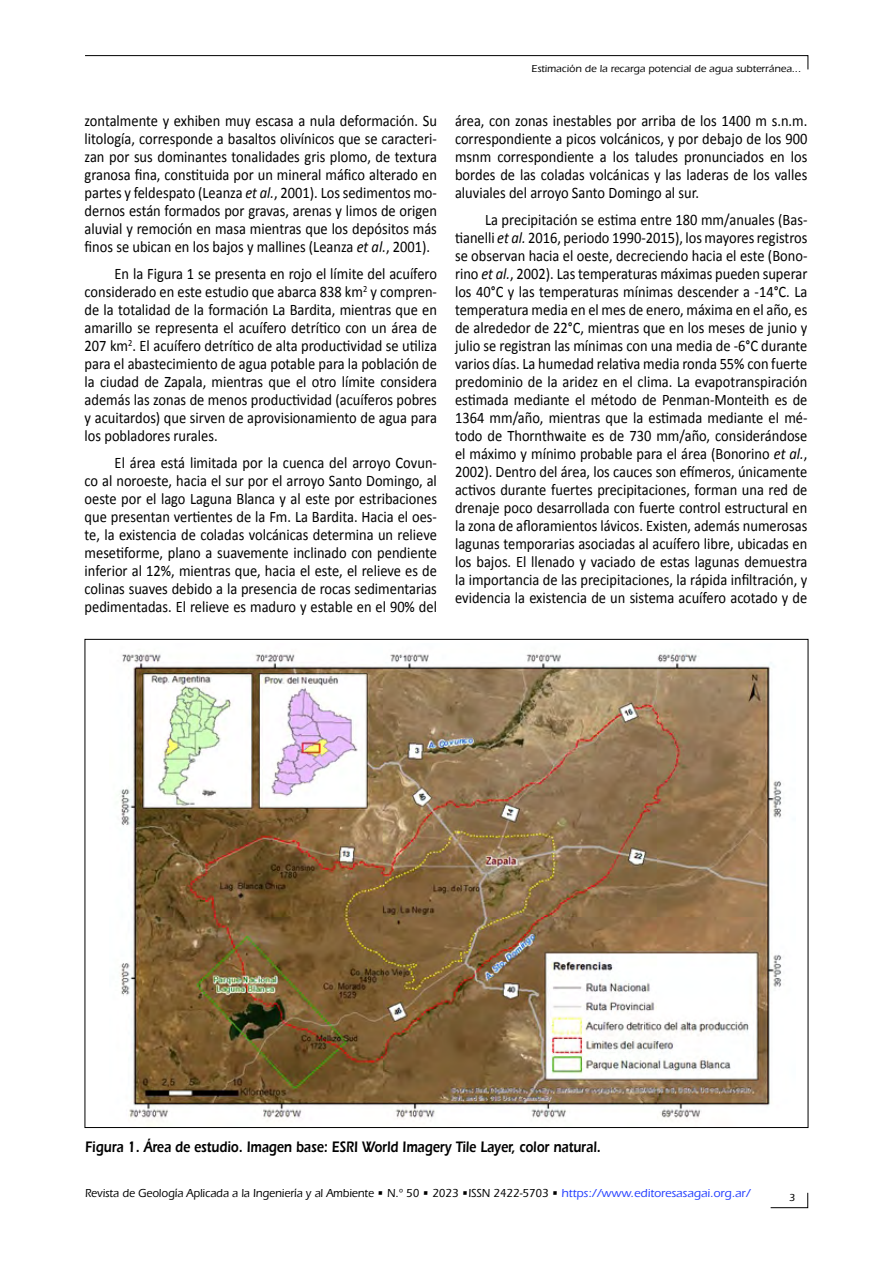
<style>
.page{position:relative;width:893px;height:1263px;background:#fff}
.page>*{position:absolute;margin:0;border:0;box-sizing:border-box;transform-origin:0 0}
.t1{font:16.05px/18px "Calibri";color:#000;text-align:justify;scale:.9 1}
.t2{font:600 15.75px "ITC Eras Std";color:#000;scale:.8 1}
.t3{font:500 12px "ITC Eras Std";color:#000;scale:.93 1}
.t4{font:500 10.5px "ITC Eras Std";color:#000}
.s1{font-style:italic}
.s2{color:#2540ff}
</style>
<div class="page">
<svg style="left:85px;top:55px;width:723px;height:15px"></svg>
<svg style="left:770px;top:1192px;width:38px;height:16px"></svg>
<img style="left:119px;top:650px;width:663px;height:476px">
<p class="t1" style="left:85px;top:111px;width:393px">zontalmente y exhiben muy escasa a nula deformación. Su litología, corresponde a basaltos olivínicos que se caracteri&shy;zan por sus dominantes tonalidades gris plomo, de textura granosa fina, constituida por un mineral máfico alterado en partes y feldespato (Leanza <span class="s1">et al.</span>, 2001). Los sedimentos mo&shy;dernos están formados por gravas, arenas y limos de origen aluvial y remoción en masa mientras que los depósitos más finos se ubican en los bajos y mallines (Leanza <span class="s1">et al.</span>, 2001).</p>
<p class="t1" style="left:85px;top:264px;width:393px;text-indent:30px">En la Figura 1 se presenta en rojo el límite del acuífero considerado en este estudio que abarca 838 km<sup>2</sup> y compren&shy;de la totalidad de la formación La Bardita, mientras que en amarillo se representa el acuífero detrítico con un área de 207 km<sup>2</sup>. El acuífero detrítico de alta productividad se utiliza para el abastecimiento de agua potable para la población de la ciudad de Zapala, mientras que el otro límite considera además las zonas de menos productividad (acuíferos pobres y acuitardos) que sirven de aprovisionamiento de agua para los pobladores rurales.</p>
<p class="t1" style="left:85px;top:453px;width:393px;text-indent:30px">El área está limitada por la cuenca del arroyo Covun&shy;co al noroeste, hacia el sur por el arroyo Santo Domingo, al oeste por el lago Laguna Blanca y al este por estribaciones que presentan vertientes de la Fm. La Bardita. Hacia el oes&shy;te, la existencia de coladas volcánicas determina un relieve mesetiforme, plano a suavemente inclinado con pendiente inferior al 12%, mientras que, hacia el este, el relieve es de colinas suaves debido a la presencia de rocas sedimentarias pedimentadas. El relieve es maduro y estable en el 90% del</p>
<p class="t4" style="left:531px;top:63px;width:271px">Estimación de la recarga potencial de agua subterránea...</p>
<p class="t1" style="left:455px;top:111px;width:393px">área, con zonas inestables por arriba de los 1400 m s.n.m. correspondiente a picos volcánicos, y por debajo de los 900 msnm correspondiente a los taludes pronunciados en los bordes de las coladas volcánicas y las laderas de los valles aluviales del arroyo Santo Domingo al sur.</p>
<p class="t1" style="left:455px;top:210px;width:393px;text-indent:30px">La precipitación se estima entre 180 mm/anuales (Bas&shy;tianelli <span class="s1">et al.</span> 2016, periodo 1990-2015), los mayores registros se observan hacia el oeste, decreciendo hacia el este (Bono&shy;rino <span class="s1">et al.</span>, 2002). Las temperaturas máximas pueden superar los 40°C y las temperaturas mínimas descender a -14°C. La temperatura media en el mes de enero, máxima en el año, es de alrededor de 22°C, mientras que en los meses de junio y julio se registran las mínimas con una media de -6°C durante varios días. La humedad relativa media ronda 55% con fuerte predominio de la aridez en el clima. La evapotranspiración estimada mediante el método de Penman-Monteith es de 1364 mm/año, mientras que la estimada mediante el mé&shy;todo de Thornthwaite es de 730 mm/año, considerándose el máximo y mínimo probable para el área (Bonorino <span class="s1">et al.</span>, 2002). Dentro del área, los cauces son efímeros, únicamente activos durante fuertes precipitaciones, forman una red de drenaje poco desarrollada con fuerte control estructural en la zona de afloramientos lávicos. Existen, además numerosas lagunas temporarias asociadas al acuífero libre, ubicadas en los bajos. El llenado y vaciado de estas lagunas demuestra la importancia de las precipitaciones, la rápida infiltración, y evidencia la existencia de un sistema acuífero acotado y de</p>
<p class="t2" style="left:85px;top:1138px;width:646px">Figura 1. Área de estudio. Imagen base: ESRI World Imagery Tile Layer, color natural.</p>
<p class="t3" style="left:85px;top:1186px;width:717px">Revista de Geología Aplicada a la Ingeniería y al Ambiente • N.º 50 • 2023 •ISSN 2422-5703 • <span class="s2">https://www.editoresasagai.org.ar/</span></p>
<p class="t4" style="left:789px;top:1191px;width:8px">3</p>
</div>
